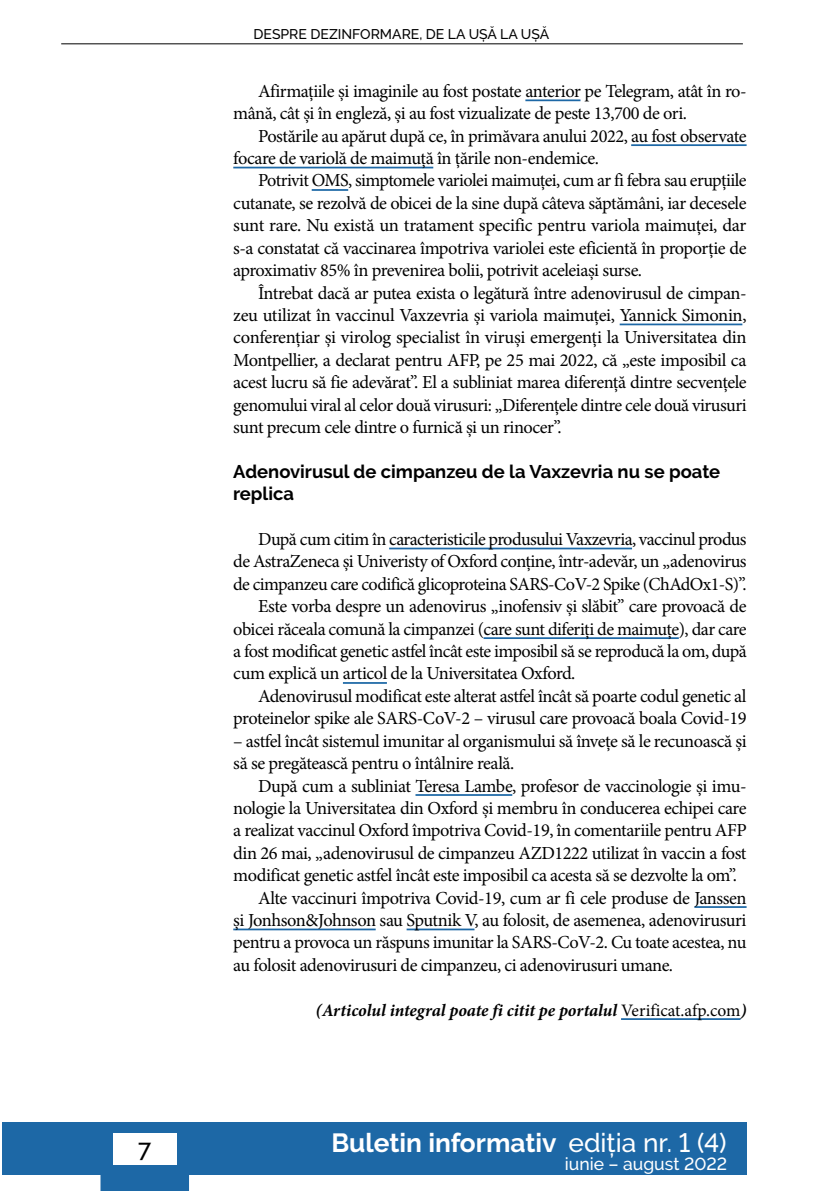
<style>
.page{position:relative;width:819px;height:1191px;background:#fff}
.page>*{position:absolute;margin:0;border:0;box-sizing:border-box;transform-origin:0 0}
.t1{font:700 26.25px "Raleway";color:#fff}
.t2{font:500 24.5px "Raleway";color:#000}
.body2{font:18.38px/22.4px "Minion Pro";letter-spacing:-.025em;color:#000;text-align:justify}
.intertitlu{font:700 18.38px/22.4px "Raleway";color:#000}
.autorFinal{font:italic 700 17.5px "Minion Pro";letter-spacing:-.005em;color:#000}
.t3{font:500 17.5px "Raleway";color:#fff}
.t4{font:500 14px "Raleway";color:#000}
.s1{font-weight:400;font-style:normal}
.s2{font-weight:500}
</style>
<div class="page">
<hr style="left:61px;top:44px;width:681px;height:1px;background:#000">
<hr style="left:0;top:1122px;width:1px;height:52px;background:#1d68a6">
<div style="left:2px;top:1122px;width:744px;height:52px;background:#1d68a6"></div>
<div style="left:100px;top:1164px;width:89px;height:27px;background:#1d68a6"></div>
<div style="left:113px;top:1132px;width:64px;height:32px;background:#fff"></div>
<hr style="left:525px;top:99px;width:55px;height:2px;background:#1d68a6">
<hr style="left:631px;top:144px;width:115px;height:2px;background:#1d68a6">
<hr style="left:233px;top:167px;width:200px;height:1px;background:#1d68a6">
<hr style="left:312px;top:189px;width:36px;height:2px;background:#1d68a6">
<hr style="left:619px;top:323px;width:123px;height:2px;background:#1d68a6">
<hr style="left:389px;top:547px;width:243px;height:2px;background:#1d68a6">
<hr style="left:483px;top:637px;width:195px;height:2px;background:#1d68a6">
<hr style="left:343px;top:682px;width:44px;height:2px;background:#1d68a6">
<hr style="left:415px;top:794px;width:97px;height:2px;background:#1d68a6">
<hr style="left:694px;top:906px;width:52px;height:2px;background:#1d68a6">
<hr style="left:233px;top:928px;width:142px;height:2px;background:#1d68a6">
<hr style="left:406px;top:928px;width:68px;height:2px;background:#1d68a6">
<hr style="left:621px;top:1018px;width:119px;height:2px;background:#1d68a6">
<p class="t4" style="left:253px;top:26px;width:297px">DESPRE DEZINFORMARE, DE LA UȘĂ LA UȘĂ</p>
<p class="body2" style="left:233px;top:80px;width:515px;text-indent:25px">Afirmațiile și imaginile au fost postate anterior pe Telegram, atât în ro&shy;mână, cât și în engleză, și au fost vizualizate de peste 13,700 de ori.</p>
<p class="body2" style="left:233px;top:125px;width:514px;text-indent:25px">Postările au apărut după ce, în primăvara anului 2022, au fost observate focare de variolă de maimuță în țările non-endemice.</p>
<p class="body2" style="left:233px;top:169px;width:515px;text-indent:25px">Potrivit OMS, simptomele variolei maimuței, cum ar fi febra sau erupțiile cutanate, se rezolvă de obicei de la sine după câteva săptămâni, iar decesele sunt rare. Nu există un tratament specific pentru variola maimuței, dar s-a constatat că vaccinarea împotriva variolei este eficientă în proporție de aproximativ 85% în prevenirea bolii, potrivit aceleiași surse.</p>
<p class="body2" style="left:233px;top:281px;width:515px;text-indent:25px">Întrebat dacă ar putea exista o legătură între adenovirusul de cimpan&shy;zeu utilizat în vaccinul Vaxzevria și variola maimuței, Yannick Simonin, conferențiar și virolog specialist în viruși emergenți la Universitatea din Montpellier, a declarat pentru AFP, pe 25 mai 2022, că „este imposibil ca acest lucru să fie adevărat”. El a subliniat marea diferență dintre secvențele genomului viral al celor două virusuri: „Diferențele dintre cele două virusuri sunt precum cele dintre o furnică și un rinocer”.</p>
<p class="intertitlu" style="left:233px;top:460px;width:488px">Adenovirusul de cimpanzeu de la Vaxzevria nu se poate replica</p>
<p class="body2" style="left:233px;top:528px;width:515px;text-indent:25px">După cum citim în caracteristicile produsului Vaxzevria, vaccinul produs de AstraZeneca și Univeristy of Oxford conține, într-adevăr, un „adenovirus de cimpanzeu care codifică glicoproteina SARS-CoV-2 Spike (ChAdOx1-S)”.</p>
<p class="body2" style="left:233px;top:595px;width:515px;text-indent:25px">Este vorba despre un adenovirus „inofensiv și slăbit” care provoacă de obicei răceala comună la cimpanzei (care sunt diferiți de maimuțe), dar care a fost modificat genetic astfel încât este imposibil să se reproducă la om, după cum explică un articol de la Universitatea Oxford.</p>
<p class="body2" style="left:233px;top:685px;width:515px;text-align:right">Adenovirusul modificat este alterat astfel încât să poarte codul genetic al proteinelor spike ale SARS-CoV-2 – virusul care provoacă boala Covid-19</p>
<p class="body2" style="left:233px;top:729px;width:515px">– astfel încât sistemul imunitar al organismului să învețe să le recunoască și să se pregătească pentru o întâlnire reală.</p>
<p class="body2" style="left:233px;top:774px;width:515px;text-indent:25px">După cum a subliniat Teresa Lambe, profesor de vaccinologie și imu&shy;nologie la Universitatea din Oxford și membru în conducerea echipei care a realizat vaccinul Oxford împotriva Covid-19, în comentariile pentru AFP din 26 mai, „adenovirusul de cimpanzeu AZD1222 utilizat în vaccin a fost modificat genetic astfel încât este imposibil ca acesta să se dezvolte la om”.</p>
<p class="body2" style="left:233px;top:886px;width:515px;text-indent:25px">Alte vaccinuri împotriva Covid-19, cum ar fi cele produse de Janssen și Jonhson&amp;Johnson sau Sputnik V, au folosit, de asemenea, adenovirusuri pentru a provoca un răspuns imunitar la SARS-CoV-2. Cu toate acestea, nu au folosit adenovirusuri de cimpanzeu, ci adenovirusuri umane.</p>
<p class="autorFinal" style="left:315px;top:997px;width:432px">(Articolul integral poate fi citit pe portalul <span class="s1">Verificat.afp.com</span>)</p>
<h2 class="t2" style="left:138px;top:1133px;width:15px">7</h2>
<h1 class="t1" style="left:331px;top:1128px;width:397px">Buletin informativ <span class="s2">ediția nr. 1 (4)</span></h1>
<p class="t3" style="left:565px;top:1153px;width:164px">iunie – august 2022</p>
</div>
